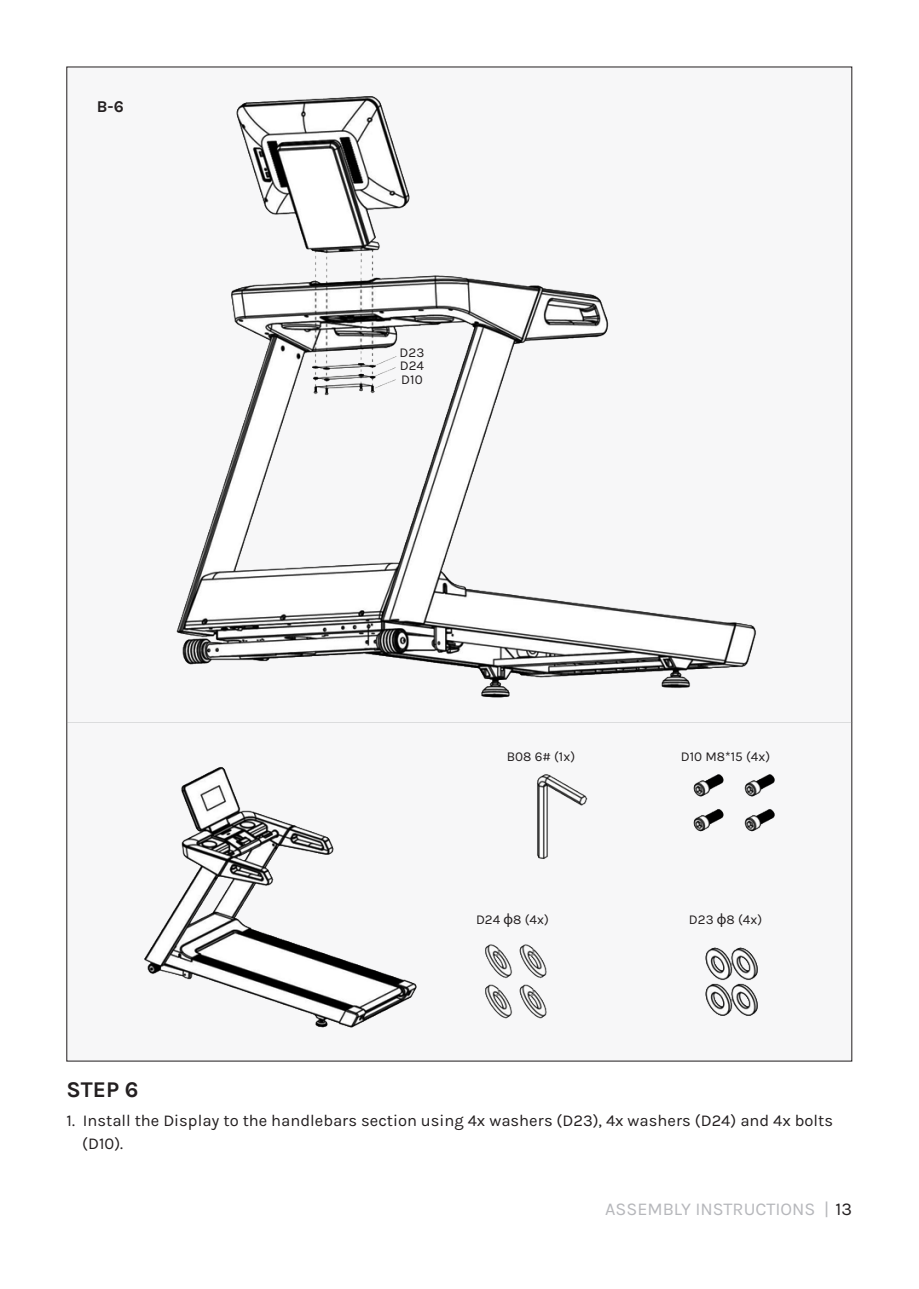
<style>
.page{position:relative;width:919px;height:1289px;background:#fff}
.page>*{position:absolute;margin:0;border:0;box-sizing:border-box;transform-origin:0 0}
.t1{font:700 22.5px "Karla";color:#231f20}
.t2{font:18px "Karla";color:#b6b7bb}
.t3{font:16.5px "Karla";color:#231f20}
.t4{font:700 16.5px "Karla";color:#231f20}
.t5{font:13.5px "Karla";color:#231f20}
.s1{font-family:"Myriad Pro";font-size:15px}
.s2{color:#231f20}
</style>
<div class="page">
<div style="left:67px;top:67px;width:784px;height:994px;background:#f7f7f8"></div>
<img style="left:144px;top:97px;width:630px;height:930px">
<p class="t4" style="left:97px;top:97px;width:28px">B-6</p>
<p class="t5" style="left:399px;top:345px;width:26px">D23</p>
<p class="t5" style="left:400px;top:358px;width:26px">D24</p>
<p class="t5" style="left:401px;top:372px;width:23px">D10</p>
<p class="t5" style="left:506px;top:748px;width:70px">B08 6# (1x)</p>
<p class="t5" style="left:680px;top:748px;width:91px">D10 M8*15 (4x)</p>
<p class="t5" style="left:476px;top:912px;width:74px">D24 <span class="s1">ф</span>8 (4x)</p>
<p class="t5" style="left:689px;top:912px;width:75px">D23 <span class="s1">ф</span>8 (4x)</p>
<p class="t1" style="left:67px;top:1076px;width:73px">STEP 6</p>
<p class="t3" style="left:67px;top:1111px;width:767px">1. Install the Display to the handlebars section using 4x washers (D23), 4x washers (D24) and 4x bolts</p>
<p class="t3" style="left:82px;top:1134px;width:42px">(D10).</p>
<p class="t2" style="left:605px;top:1198px;width:248px">ASSEMBLY INSTRUCTIONS | <span class="s2">13</span></p>
</div>
